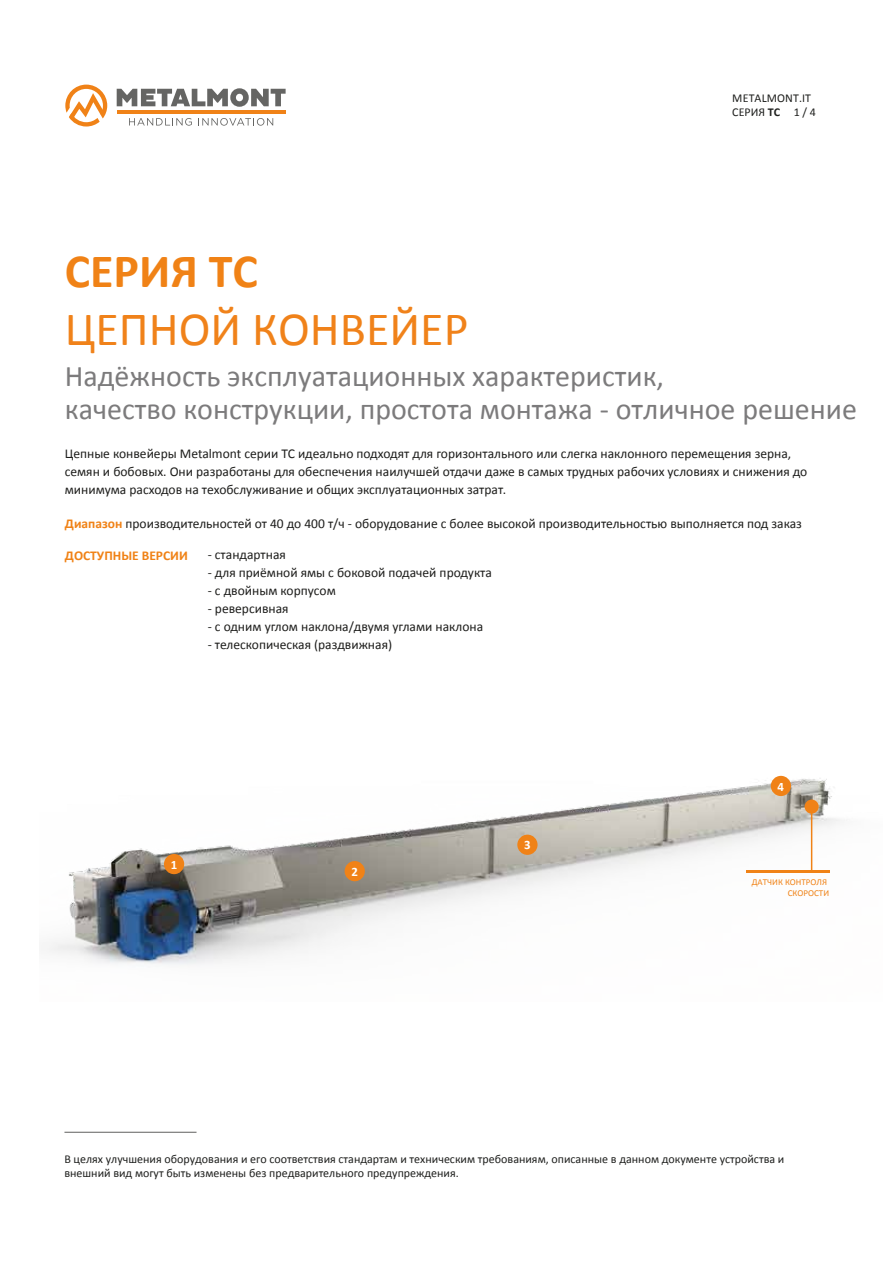
<style>
.page{position:relative;width:893px;height:1263px;background:#fff}
.page>*{position:absolute;margin:0;border:0;box-sizing:border-box;transform-origin:0 0}
.t1{font:48px "Calibri";color:#f0821a}
.t2{font:700 48px "Calibri";color:#f08216}
.t3{font:30px/33px "Calibri";color:#7c7b7c}
.t4{font:13.5px/18px "Calibri";color:#1d1d1b}
.t5{font:700 13.5px "Calibri";color:#f08216}
.t6{font:700 12.9px "Calibri";color:#fff}
.t7{font:12px/14.4px "Calibri";color:#1e1f1d}
.t8{font:9px/10.8px "Calibri";color:#f08216;text-align:right}
.s1{font-weight:700}
.s2{font-weight:700;color:#f08216}
</style>
<div class="page">
<hr style="left:64px;top:1132px;width:133px;height:1px;background:#5f5f5e">
<svg style="left:117px;top:88px;width:169px;height:19px"></svg>
<hr style="left:117px;top:110px;width:169px;height:4px;background:#f08217">
<svg style="left:65px;top:85px;width:42px;height:42px"></svg>
<svg style="left:129px;top:118px;width:63px;height:8px"></svg>
<svg style="left:202px;top:118px;width:71px;height:8px"></svg>
<img style="left:47px;top:775px;width:800px;height:190px">
<div style="left:164px;top:854px;width:20px;height:20px;background:#f08217;border-radius:50%"></div>
<div style="left:345px;top:861px;width:20px;height:20px;background:#f08217;border-radius:50%"></div>
<div style="left:517px;top:835px;width:21px;height:20px;background:#f08217;border-radius:50%"></div>
<div style="left:771px;top:776px;width:20px;height:20px;background:#f08217;border-radius:50%"></div>
<hr style="left:746px;top:870px;width:83px;height:2px;background:#f08216">
<hr style="left:811px;top:807px;width:1px;height:64px;background:#f08216">
<div style="left:805px;top:799px;width:14px;height:15px;background:#f08217;border-radius:50%"></div>
<p class="t7" style="left:732px;top:90px;width:85px">METALMONT.IT<br>СЕРИЯ <span class="s1">TC</span> 1 / 4</p>
<h1 class="t2" style="left:65px;top:237px;width:195px">СЕРИЯ TC</h1>
<h1 class="t1" style="left:65px;top:295px;width:405px">ЦЕПНОЙ КОНВЕЙЕР</h1>
<h2 class="t3" style="left:65px;top:358px;width:794px">Надёжность эксплуатационных характеристик,<br>качество конструкции, простота монтажа - отличное решение</h2>
<p class="t4" style="left:65px;top:444px;width:744px">Цепные конвейеры Metalmont серии ТС идеально подходят для горизонтального или слегка наклонного перемещения зерна, семян и бобовых. Они разработаны для обеспечения наилучшей отдачи даже в самых трудных рабочих условиях и снижения до минимума расходов на техобслуживание и общих эксплуатационных затрат.</p>
<p class="t4" style="left:65px;top:514px;width:738px"><span class="s2">Диапазон</span> производительностей от 40 до 400 т/ч - оборудование с более высокой производительностью выполняется под заказ</p>
<p class="t5" style="left:65px;top:546px;width:124px">ДОСТУПНЫЕ ВЕРСИИ</p>
<p class="t4" style="left:208px;top:545px;width:80px">- стандартная</p>
<p class="t4" style="left:208px;top:563px;width:286px">- для приёмной ямы с боковой подачей продукта</p>
<p class="t4" style="left:208px;top:581px;width:130px">- с двойным корпусом</p>
<p class="t4" style="left:208px;top:599px;width:82px">- реверсивная</p>
<p class="t4" style="left:208px;top:617px;width:277px">- с одним углом наклона/двумя углами наклона</p>
<p class="t4" style="left:208px;top:635px;width:186px">- телескопическая (раздвижная)</p>
<p class="t6" style="left:171px;top:855px;width:8px">1</p>
<p class="t6" style="left:351px;top:862px;width:8px">2</p>
<p class="t6" style="left:524px;top:836px;width:8px">3</p>
<p class="t6" style="left:778px;top:777px;width:8px">4</p>
<p class="t8" style="left:752px;top:876px;width:79px">ДАТЧИК КОНТРОЛЯ<br>СКОРОСТИ</p>
<p class="t7" style="left:64px;top:1151px;width:721px">В целях улучшения оборудования и его соответствия стандартам и техническим требованиям, описанные в данном документе устройства и внешний вид могут быть изменены без предварительного предупреждения.</p>
</div>
